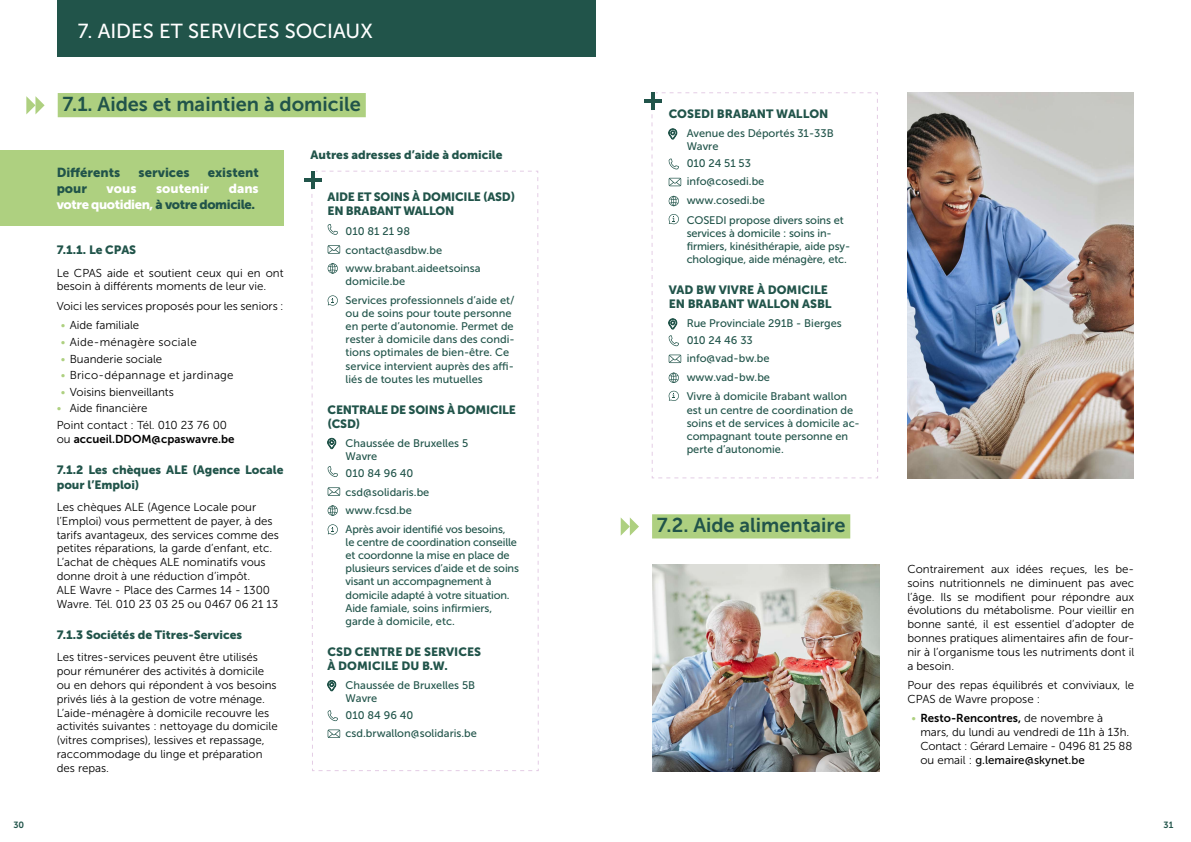
<style>
.page{position:relative;width:1191px;height:842px;background:#fff}
.page>*{position:absolute;margin:0;border:0;box-sizing:border-box;transform-origin:0 0}
.t1{font:20.2px "Museo Sans 500";color:#fff}
.t2{font:20px "Museo Sans 700";color:#21544a}
.t3{font:13px/15.6px "Museo Sans 900";letter-spacing:-.03em;color:#fff;text-align:right}
.t4{font:13px "Museo Sans 900";color:#21544a}
.t5{font:13px "Museo Sans 900";color:#fff}
.t6{font:12px/14px "Museo Sans 900";color:#21544a}
.t7{font:12px/14px "Museo Sans 900";letter-spacing:-.02em;color:#21544a}
.t8{font:11.5px/13.8px "Museo Sans 300";color:#000}
.t9{font:11.5px/13.8px "Museo Sans 300";letter-spacing:-.02em;color:#000}
.t10{font:11.5px "Museo Sans 700";color:#000}
.t11{font:11.5px "Museo Sans 300";letter-spacing:.025em;color:#000}
.t12{font:11.5px "Museo Sans 500";color:#000}
.t13{font:11px/13.2px "Museo Sans 500";color:#21544a}
.t14{font:9px "Museo Sans 700";color:#21544a}
.s1{color:#21544a}
.s2{color:#aed080}
.s3{font-family:"Museo Sans 300"}
.s4{font-family:"Museo Sans 300";color:#aed080}
</style>
<div class="page">
<div style="left:0;top:150px;width:283px;height:76px;background:#aed080"></div>
<div style="left:57px;top:0;width:538px;height:57px;background:#21544a"></div>
<div style="left:58px;top:93px;width:308px;height:24px;background:#aed080"></div>
<svg style="left:26px;top:96px;width:19px;height:18px"></svg>
<svg style="left:311px;top:170px;width:228px;height:601px"></svg>
<hr style="left:311px;top:171px;width:4px;height:18px;background:#21544a">
<hr style="left:304px;top:178px;width:18px;height:4px;background:#21544a">
<div style="left:652px;top:514px;width:198px;height:24px;background:#aed080"></div>
<svg style="left:620px;top:517px;width:19px;height:19px"></svg>
<img style="left:908px;top:92px;width:225px;height:386px">
<svg style="left:651px;top:92px;width:227px;height:387px"></svg>
<svg style="left:651px;top:92px;width:3px;height:18px"></svg>
<hr style="left:643px;top:99px;width:18px;height:4px;background:#21544a">
<img style="left:652px;top:564px;width:227px;height:207px">
<h1 class="t1" style="left:78px;top:20px;width:296px">7. AIDES ET SERVICES SOCIAUX</h1>
<h2 class="t2" style="left:63px;top:93px;width:300px">7.1. Aides et maintien à domicile</h2>
<p class="t6" style="left:310px;top:148px;width:193px">Autres adresses d’aide à domicile</p>
<p class="t7" style="left:328px;top:190px;width:189px">AIDE ET SOINS À DOMICILE (ASD)<br>EN BRABANT WALLON</p>
<p class="t13" style="left:346px;top:222px;width:98px;line-height:18.9px">010 81 21 98 contact@asdbw.be</p>
<p class="t13" style="left:346px;top:261px;width:137px">www.brabant.aideetsoinsa domicile.be</p>
<p class="t13" style="left:346px;top:293px;width:170px">Services professionnels d’aide et/ ou de soins pour toute personne en perte d’autonomie. Permet de rester à domicile dans des condi&shy;tions optimales de bien-être. Ce service intervient auprès des affi&shy;liés de toutes les mutuelles</p>
<p class="t7" style="left:328px;top:403px;width:190px">CENTRALE DE SOINS À DOMICILE (CSD)</p>
<p class="t13" style="left:346px;top:436px;width:124px">Chaussée de Bruxelles 5<br>Wavre</p>
<p class="t13" style="left:346px;top:464px;width:85px;line-height:18.9px">010 84 96 40 csd@solidaris.be</p>
<p class="t13" style="left:346px;top:500px;width:161px;line-height:18.9px">www.fcsd.be<br>Après avoir identifié vos besoins,</p>
<p class="t13" style="left:346px;top:535px;width:175px">le centre de coordination conseille et coordonne la mise en place de plusieurs services d’aide et de soins visant un accompagnement à domicile adapté à votre situation.<br>Aide famiale, soins infirmiers, garde à domicile, etc.</p>
<p class="t6" style="left:328px;top:645px;width:155px">CSD CENTRE DE SERVICES<br>À DOMICILE DU B.W.</p>
<p class="t13" style="left:346px;top:678px;width:131px">Chaussée de Bruxelles 5B<br>Wavre</p>
<p class="t13" style="left:346px;top:706px;width:133px;line-height:17.9px">010 84 96 40 csd.brwallon@solidaris.be</p>
<p class="t4" style="left:57px;top:165px;width:65px">Différents</p>
<p class="t4" style="left:139px;top:165px;width:52px">services</p>
<p class="t4" style="left:208px;top:165px;width:52px">existent</p>
<p class="t4" style="left:57px;top:181px;width:32px">pour</p>
<p class="t3" style="left:107px;top:181px;width:31px">vous</p>
<p class="t5" style="left:156px;top:181px;width:55px">soutenir</p>
<p class="t3" style="left:57px;top:181px;width:203px">dans<br>votre quotidien, <span class="s1">à votre domicile.</span></p>
<p class="t6" style="left:57px;top:243px;width:81px">7.1.1. Le CPAS</p>
<p class="t8" style="left:57px;top:266px;width:228px">Le CPAS aide et soutient ceux qui en ont besoin à différents moments de leur vie.</p>
<p class="t8" style="left:57px;top:299px;width:228px">Voici les services proposés pour les seniors :</p>
<p class="t8" style="left:61px;top:318px;width:80px"><span class="s2">•</span> Aide familiale</p>
<p class="t11" style="left:61px;top:336px;width:137px"><span class="s2">•</span> Aide-ménagère sociale</p>
<p class="t8" style="left:61px;top:352px;width:103px"><span class="s2">•</span> Buanderie sociale</p>
<p class="t11" style="left:61px;top:369px;width:174px"><span class="s2">•</span> Brico-dépannage et jardinage</p>
<p class="t8" style="left:61px;top:385px;width:115px"><span class="s2">•</span> Voisins bienveillants</p>
<p class="t8" style="left:57px;top:400px;width:172px;line-height:16.6px"><span class="s2">•</span> Aide financière<br>Point contact : Tél. 010 23 76 00</p>
<p class="t10" style="left:57px;top:432px;width:179px"><span class="s3">ou</span> accueil.DDOM@cpaswavre.be</p>
<p class="t6" style="left:57px;top:463px;width:228px;line-height:14.4px">7.1.2 Les chèques ALE (Agence Locale pour l’Emploi)</p>
<p class="t8" style="left:57px;top:500px;width:224px">Les chèques ALE (Agence Locale pour l’Emploi) vous permettent de payer, à des tarifs avantageux, des services comme des petites réparations, la garde d’enfant, etc.<br>L’achat de chèques ALE nominatifs vous donne droit à une réduction d’impôt.<br>ALE Wavre - Place des Carmes 14 - 1300<br>Wavre. Tél. 010 23 03 25 ou 0467 06 21 13</p>
<p class="t6" style="left:57px;top:628px;width:187px">7.1.3 Sociétés de Titres-Services</p>
<p class="t8" style="left:57px;top:651px;width:223px">Les titres-services peuvent être utilisés pour rémunérer des activités à domicile ou en dehors qui répondent à vos besoins privés liés à la gestion de votre ménage.<br>L’aide-ménagère à domicile recouvre les activités suivantes : nettoyage du domicile (vitres comprises), lessives et repassage, raccommodage du linge et préparation des repas.</p>
<p class="t6" style="left:668px;top:107px;width:161px">COSEDI BRABANT WALLON</p>
<p class="t13" style="left:686px;top:127px;width:148px">Avenue des Déportés 31-33B<br>Wavre</p>
<p class="t13" style="left:686px;top:155px;width:79px;line-height:17.9px">010 24 51 53 info@cosedi.be</p>
<p class="t13" style="left:686px;top:191px;width:158px;line-height:19.5px">www.cosedi.be<br>COSEDI propose divers soins et</p>
<p class="t13" style="left:686px;top:226px;width:165px">services à domicile : soins in&shy;firmiers, kinésithérapie, aide psy&shy;chologique, aide ménagère, etc.</p>
<p class="t6" style="left:668px;top:283px;width:164px">VAD BW VIVRE À DOMICILE<br>EN BRABANT WALLON ASBL</p>
<p class="t13" style="left:686px;top:315px;width:157px;line-height:17.5px">Rue Provinciale 291B - Bierges<br>010 24 46 33<br>info@vad-bw.be</p>
<p class="t13" style="left:686px;top:367px;width:162px;line-height:19.5px">www.vad-bw.be<br>Vivre à domicile Brabant wallon</p>
<p class="t13" style="left:686px;top:403px;width:175px">est un centre de coordination de soins et de services à domicile ac&shy;compagnant toute personne en perte d’autonomie.</p>
<h2 class="t2" style="left:657px;top:514px;width:190px">7.2. Aide alimentaire</h2>
<p class="t8" style="left:907px;top:562px;width:228px;text-align:justify">Contrairement aux idées reçues, les be&shy;soins nutritionnels ne diminuent pas avec l’âge. Ils se modifient pour répondre aux évolutions du métabolisme. Pour vieillir en bonne santé, il est essentiel d’adopter de bonnes pratiques alimentaires afin de four&shy;nir à l’organisme tous les nutriments dont il a besoin.</p>
<p class="t8" style="left:907px;top:678px;width:228px">Pour des repas équilibrés et conviviaux, le<br>CPAS de Wavre propose :</p>
<p class="t10" style="left:911px;top:712px;width:193px"><span class="s4">•</span> Resto-Rencontres, <span class="s3">de novembre à</span></p>
<p class="t9" style="left:920px;top:725px;width:213px">mars, du lundi au vendredi de 11h à 13h.<br>Contact : Gérard Lemaire - 0496 81 25 88</p>
<p class="t12" style="left:920px;top:753px;width:166px"><span class="s3">ou email :</span> g.lemaire@skynet.be</p>
<p class="t14" style="left:13px;top:819px;width:12px">30</p>
<p class="t14" style="left:1163px;top:819px;width:11px">31</p>
</div>
